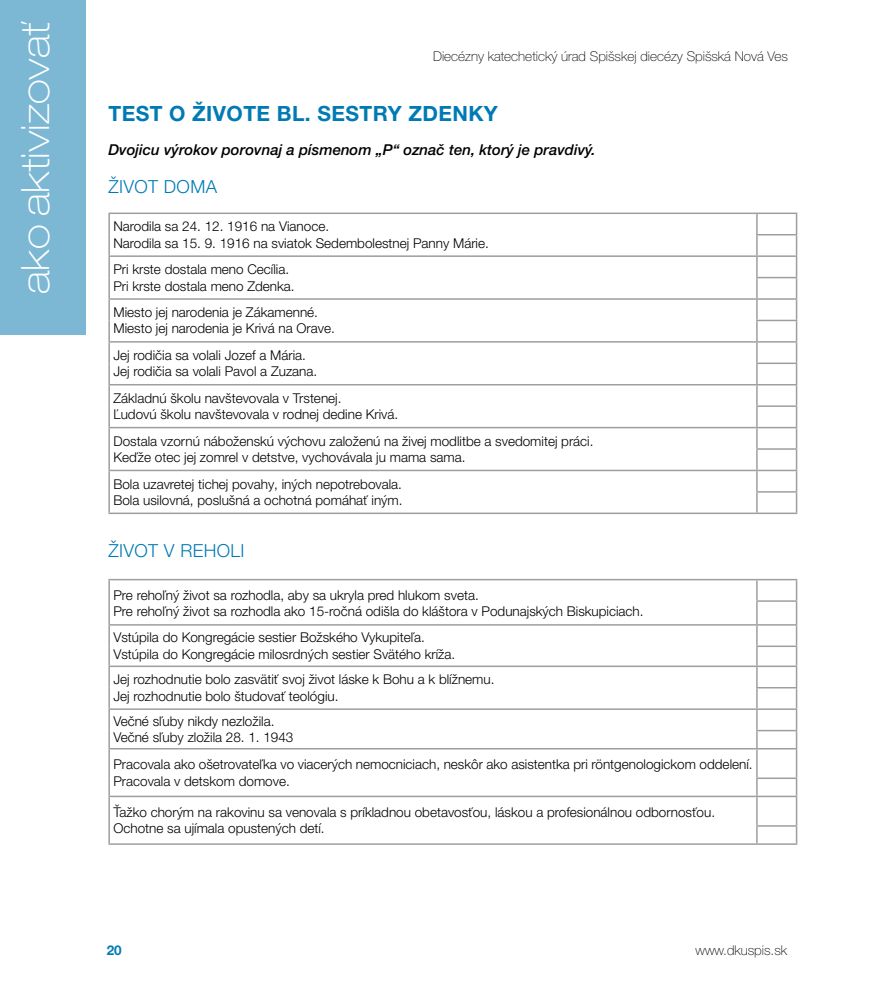
<style>
.page{position:relative;width:893px;height:1008px;background:#fff}
.page>*{position:absolute;margin:0;border:0;box-sizing:border-box;transform-origin:0 0}
.t1{font:100 expanded 39px "Helvetica Neue LT Pro";color:#fff}
.t2{font:700 21px "Helvetica Neue LT Pro";letter-spacing:.02em;color:#007ab5}
.t3{font:300 18px "Helvetica Neue LT Pro";letter-spacing:.02em;color:#007ab5}
.t4{font:italic 500 15px "Helvetica Neue LT Pro";color:#000}
.t5{font:300 13.5px/16.2px "Helvetica Neue LT Pro";color:#000}
.t6{font:100 13.5px "Helvetica Neue LT Pro";color:#000}
.t7{font:700 13.5px "Helvetica Neue LT Pro";color:#007ab5}
</style>
<div class="page">
<svg style="left:110px;top:385px;width:646px;height:87px"></svg>
<hr style="left:108px;top:255px;width:649px;height:2px;background:#9c9e9f">
<hr style="left:108px;top:298px;width:649px;height:2px;background:#9c9e9f">
<hr style="left:108px;top:341px;width:649px;height:2px;background:#9c9e9f">
<hr style="left:108px;top:384px;width:649px;height:1px;background:#9c9e9f">
<hr style="left:108px;top:427px;width:649px;height:1px;background:#9c9e9f">
<hr style="left:108px;top:470px;width:649px;height:1px;background:#9c9e9f">
<hr style="left:108px;top:212px;width:649px;height:2px;background:#9c9e9f">
<hr style="left:108px;top:214px;width:2px;height:21px;background:#9c9e9f">
<hr style="left:757px;top:212px;width:40px;height:2px;background:#9c9e9f">
<hr style="left:108px;top:235px;width:2px;height:20px;background:#9c9e9f">
<hr style="left:108px;top:257px;width:2px;height:21px;background:#9c9e9f">
<hr style="left:108px;top:278px;width:2px;height:20px;background:#9c9e9f">
<hr style="left:108px;top:300px;width:2px;height:20px;background:#9c9e9f">
<hr style="left:108px;top:320px;width:2px;height:21px;background:#9c9e9f">
<hr style="left:108px;top:343px;width:2px;height:20px;background:#9c9e9f">
<hr style="left:108px;top:363px;width:2px;height:21px;background:#9c9e9f">
<hr style="left:108px;top:385px;width:2px;height:21px;background:#9c9e9f">
<hr style="left:108px;top:406px;width:2px;height:21px;background:#9c9e9f">
<hr style="left:108px;top:428px;width:2px;height:21px;background:#9c9e9f">
<hr style="left:108px;top:449px;width:2px;height:21px;background:#9c9e9f">
<hr style="left:108px;top:471px;width:2px;height:21px;background:#9c9e9f">
<hr style="left:108px;top:492px;width:2px;height:20px;background:#9c9e9f">
<svg style="left:756px;top:214px;width:41px;height:298px"></svg>
<hr style="left:108px;top:512px;width:649px;height:2px;background:#9c9e9f">
<hr style="left:757px;top:512px;width:40px;height:2px;background:#9c9e9f">
<svg style="left:110px;top:580px;width:646px;height:218px"></svg>
<hr style="left:108px;top:665px;width:649px;height:2px;background:#9c9e9f">
<hr style="left:108px;top:708px;width:649px;height:2px;background:#9c9e9f">
<hr style="left:108px;top:748px;width:649px;height:1px;background:#9c9e9f">
<hr style="left:108px;top:795px;width:649px;height:2px;background:#9c9e9f">
<hr style="left:757px;top:579px;width:40px;height:1px;background:#9c9e9f">
<hr style="left:757px;top:843px;width:40px;height:2px;background:#9c9e9f">
<hr style="left:108px;top:625px;width:2px;height:21px;background:#9c9e9f">
<svg style="left:108px;top:646px;width:2px;height:19px"></svg>
<hr style="left:108px;top:667px;width:2px;height:21px;background:#9c9e9f">
<hr style="left:108px;top:688px;width:2px;height:20px;background:#9c9e9f">
<hr style="left:108px;top:710px;width:2px;height:20px;background:#9c9e9f">
<svg style="left:108px;top:730px;width:2px;height:18px"></svg>
<hr style="left:108px;top:749px;width:2px;height:29px;background:#9c9e9f">
<svg style="left:108px;top:778px;width:2px;height:17px"></svg>
<hr style="left:108px;top:797px;width:2px;height:29px;background:#9c9e9f">
<svg style="left:108px;top:826px;width:2px;height:17px"></svg>
<svg style="left:756px;top:580px;width:41px;height:264px"></svg>
<hr style="left:108px;top:843px;width:649px;height:2px;background:#9c9e9f">
<hr style="left:108px;top:579px;width:649px;height:1px;background:#9c9e9f">
<hr style="left:108px;top:580px;width:2px;height:21px;background:#9c9e9f">
<hr style="left:756px;top:580px;width:2px;height:20px;background:#9c9e9f">
<hr style="left:108px;top:601px;width:2px;height:23px;background:#9c9e9f">
<hr style="left:756px;top:602px;width:2px;height:22px;background:#9c9e9f">
<hr style="left:108px;top:624px;width:649px;height:1px;background:#9c9e9f">
<div style="left:0;top:0;width:85px;height:335px;background:#7cb8d4"></div>
<h1 class="t1" style="left:11px;top:294px;width:275px;rotate:-90deg">ako aktivizovať</h1>
<p class="t6" style="left:433px;top:48px;width:357px">Diecézny katechetický úrad Spišskej diecézy Spišská Nová Ves</p>
<h2 class="t2" style="left:108px;top:101px;width:391px">TEST O ŽIVOTE BL. SESTRY ZDENKY</h2>
<p class="t4" style="left:108px;top:141px;width:489px">Dvojicu výrokov porovnaj a písmenom „P“ označ ten, ktorý je pravdivý.</p>
<h3 class="t3" style="left:108px;top:175px;width:110px">ŽIVOT DOMA</h3>
<p class="t5" style="left:113px;top:218px;width:377px">Narodila sa 24. 12. 1916 na Vianoce.<br>Narodila sa 15. 9. 1916 na sviatok Sedembolestnej Panny Márie.</p>
<p class="t5" style="left:113px;top:261px;width:183px">Pri krste dostala meno Cecília.<br>Pri krste dostala meno Zdenka.</p>
<p class="t5" style="left:113px;top:304px;width:223px">Miesto jej narodenia je Zákamenné.<br>Miesto jej narodenia je Krivá na Orave.</p>
<p class="t5" style="left:113px;top:347px;width:205px">Jej rodičia sa volali Jozef a Mária.<br>Jej rodičia sa volali Pavol a Zuzana.</p>
<p class="t5" style="left:113px;top:390px;width:286px">Základnú školu navštevovala v Trstenej.<br>Ľudovú školu navštevovala v rodnej dedine Krivá.</p>
<p class="t5" style="left:113px;top:432px;width:482px">Dostala vzornú náboženskú výchovu založenú na živej modlitbe a svedomitej práci.<br>Keďže otec jej zomrel v detstve, vychovávala ju mama sama.</p>
<p class="t5" style="left:113px;top:475px;width:291px">Bola uzavretej tichej povahy, iných nepotrebovala.<br>Bola usilovná, poslušná a ochotná pomáhať iným.</p>
<h3 class="t3" style="left:108px;top:540px;width:138px">ŽIVOT V REHOLI</h3>
<p class="t5" style="left:113px;top:586px;width:532px">Pre rehoľný život sa rozhodla, aby sa ukryla pred hlukom sveta.<br>Pre rehoľný život sa rozhodla ako 15-ročná odišla do kláštora v Podunajských Biskupiciach.</p>
<p class="t5" style="left:113px;top:629px;width:343px">Vstúpila do Kongregácie sestier Božského Vykupiteľa.<br>Vstúpila do Kongregácie milosrdných sestier Svätého kríža.</p>
<p class="t5" style="left:113px;top:671px;width:383px">Jej rozhodnutie bolo zasvätiť svoj život láske k Bohu a k blížnemu.<br>Jej rozhodnutie bolo študovať teológiu.</p>
<p class="t5" style="left:113px;top:712px;width:182px">Večné sľuby nikdy nezložila.<br>Večné sľuby zložila 28. 1. 1943</p>
<p class="t5" style="left:113px;top:756px;width:641px">Pracovala ako ošetrovateľka vo viacerých nemocniciach, neskôr ako asistentka pri röntgenologickom oddelení.<br>Pracovala v detskom domove.</p>
<p class="t5" style="left:113px;top:804px;width:603px">Ťažko chorým na rakovinu sa venovala s príkladnou obetavosťou, láskou a profesionálnou odbornosťou.<br>Ochotne sa ujímala opustených detí.</p>
<p class="t7" style="left:107px;top:941px;width:17px">20</p>
<p class="t6" style="left:695px;top:942px;width:93px">www.dkuspis.sk</p>
</div>
